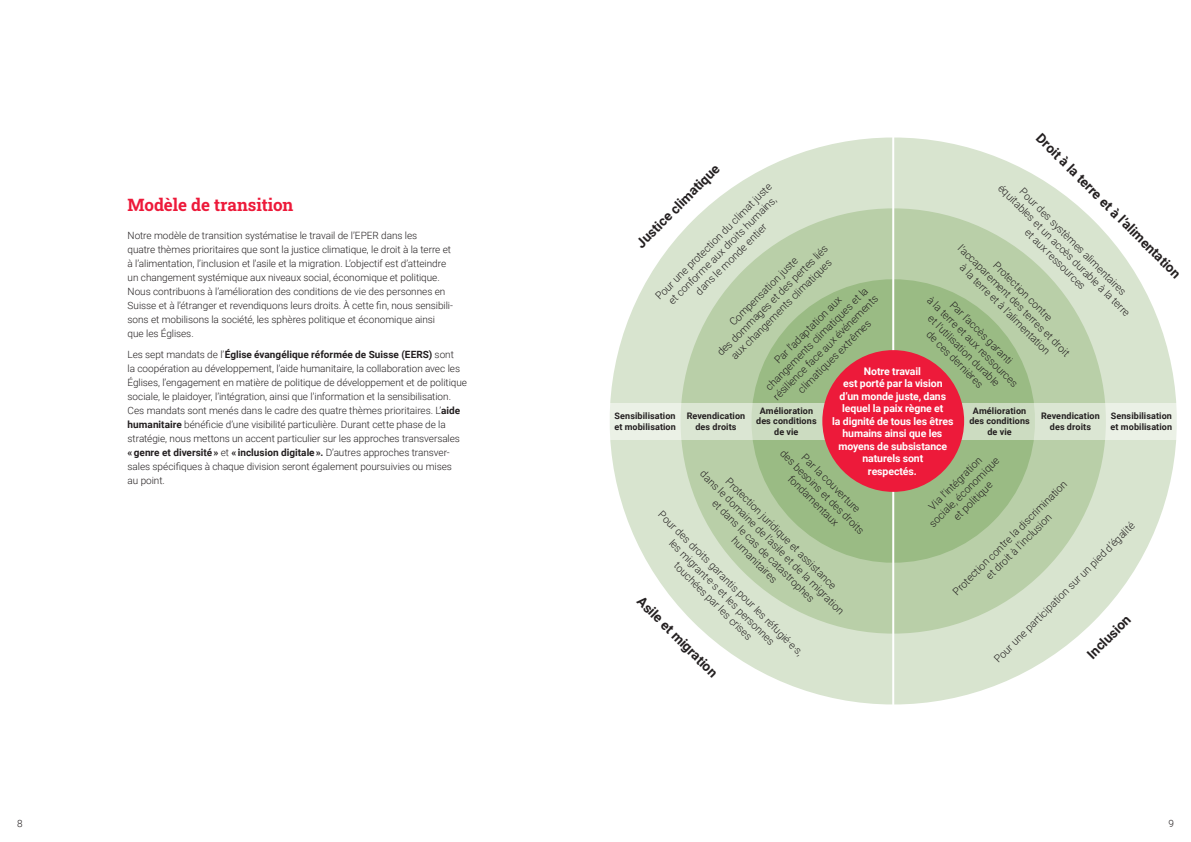
<style>
.page{position:relative;width:1191px;height:842px;background:#fff}
.page>*{position:absolute;margin:0;border:0;box-sizing:border-box;transform-origin:0 0}
.t1{font:700 17px "Roboto Slab";letter-spacing:-.01em;color:#ed1a3a}
.t2{font:700 13.5px "Roboto";color:#231f20}
.t3{font:300 10.5px/12.5px "Roboto";color:#231f20;text-align:center}
.t4{font:700 10.5px/12.5px "Roboto";letter-spacing:-.01em;color:#fff;text-align:center}
.t5{font:300 10px/14px "Roboto";letter-spacing:-.005em;color:#231f20}
.t6{font:700 9px/10.5px "Roboto";letter-spacing:.01em;color:#231f20;text-align:center}
.s1{font-weight:700}
</style>
<div class="page">
<svg style="left:610px;top:137px;width:566px;height:568px"></svg>
<svg style="left:660px;top:188px;width:466px;height:466px;background:#d0dec4"></svg>
<svg style="left:737px;top:265px;width:311px;height:312px;background:#a7c394"></svg>
<hr style="left:892px;top:120px;width:2px;height:602px;background:#fff">
<svg style="left:610px;top:403px;width:567px;height:36px;background:#dbe6d3"></svg>
<div style="left:822px;top:350px;width:142px;height:142px;background:#ed1a3a;border-radius:50%"></div>
<h1 class="t1" style="left:128px;top:193px;width:167px">Modèle de transition</h1>
<p class="t5" style="left:128px;top:228px;width:327px">Notre modèle de transition systématise le travail de l’EPER dans les<br>quatre thèmes prioritaires que sont la justice climatique, le droit à la terre et à l’alimentation, l’inclusion et l’asile et la migration. L’objectif est d’atteindre un changement systémique aux niveaux social, économique et politique.<br>Nous contribuons à l’amélioration des conditions de vie des personnes en Suisse et à l’étranger et revendiquons leurs droits. À cette fin, nous sensibili&shy;sons et mobilisons la société, les sphères politique et économique ainsi que les Églises.</p>
<p class="t5" style="left:128px;top:347px;width:341px">Les sept mandats de l’<span class="s1">Église évangélique réformée de Suisse (EERS)</span> sont<br>la coopération au développement, l’aide humanitaire, la collaboration avec les Églises, l’engagement en matière de politique de développement et de politique sociale, le plaidoyer, l’intégration, ainsi que l’information et la sensibilisation.<br>Ces mandats sont menés dans le cadre des quatre thèmes prioritaires. L’<span class="s1">aide humanitaire</span> bénéficie d’une visibilité particulière. Durant cette phase de la stratégie, nous mettons un accent particulier sur les approches transversales <span class="s1">« genre et diversité »</span> et <span class="s1">« inclusion digitale ».</span> D’autres approches transver&shy;sales spécifiques à chaque division seront également poursuivies ou mises<br>au point.</p>
<h2 class="t2" style="left:1045px;top:129px;width:199px;rotate:45deg">Droit à la terre et à l’alimentation</h2>
<h2 class="t2" style="left:632px;top:238px;width:113px;rotate:-45deg">Justice climatique</h2>
<p class="t3" style="left:1013px;top:172px;width:183px;rotate:45deg">Pour des systèmes alimentaires équitables et un accès durable à la terre et aux ressources</p>
<p class="t3" style="left:652px;top:293px;width:161px;rotate:-45deg">Pour une protection du climat juste et conforme aux droits humains, dans le monde entier</p>
<p class="t3" style="left:705px;top:340px;width:153px;rotate:-45deg">Compensation juste<br>des dommages et des pertes liés aux changements climatiques</p>
<p class="t3" style="left:973px;top:233px;width:154px;rotate:45deg">Protection contre<br>l’accaparement des terres et droit à la terre et à l’alimentation</p>
<p class="t3" style="left:752px;top:376px;width:145px;rotate:-45deg">Par l’adaptation aux changements climatiques et la résilience face aux événements climatiques extrêmes</p>
<p class="t3" style="left:942px;top:284px;width:125px;rotate:45deg">Par l’accès garanti<br>à la terre et aux ressources et l’utilisation durable<br>de ces dernières</p>
<p class="t4" style="left:832px;top:365px;width:123px">Notre travail<br>est porté par la vision d’un monde juste, dans lequel la paix règne et<br>la dignité de tous les êtres humains ainsi que les moyens de subsistance naturels sont<br>respectés.</p>
<p class="t6" style="left:969px;top:405px;width:62px">Amélioration des conditions de vie</p>
<p class="t6" style="left:686px;top:410px;width:60px">Revendication des droits</p>
<p class="t6" style="left:756px;top:405px;width:62px">Amélioration des conditions de vie</p>
<p class="t6" style="left:614px;top:410px;width:63px;text-align:left">Sensibilisation et mobilisation</p>
<p class="t6" style="left:1110px;top:410px;width:63px;text-align:left">Sensibilisation et mobilisation</p>
<p class="t6" style="left:1041px;top:410px;width:60px">Revendication des droits</p>
<p class="t3" style="left:795px;top:438px;width:115px;rotate:45deg">Par la couverture<br>des besoins et des droits fondamentaux</p>
<p class="t3" style="left:917px;top:512px;width:96px;rotate:-45deg">Via l’intégration sociale, économique et politique</p>
<p class="t3" style="left:715px;top:458px;width:200px;rotate:45deg">Protection juridique et assistance<br>dans le domaine de l’asile et de la migration et dans le cas de catastrophes humanitaires</p>
<p class="t3" style="left:949px;top:588px;width:158px;rotate:-45deg">Protection contre la discrimination et droit à l’inclusion</p>
<p class="t3" style="left:665px;top:508px;width:202px;rotate:45deg">Pour des droits garantis pour les réfugié·e·s, les migrant·e·s et les personnes<br>touchées par les crises</p>
<p class="t3" style="left:991px;top:656px;width:195px;rotate:-45deg">Pour une participation sur un pied d’égalité</p>
<h2 class="t2" style="left:646px;top:592px;width:109px;rotate:45deg">Asile et migration</h2>
<h2 class="t2" style="left:1082px;top:649px;width:57px;rotate:-45deg">Inclusion</h2>
<p class="t5" style="left:17px;top:816px;width:7px">8</p>
<p class="t5" style="left:1168px;top:816px;width:7px">9</p>
</div>
